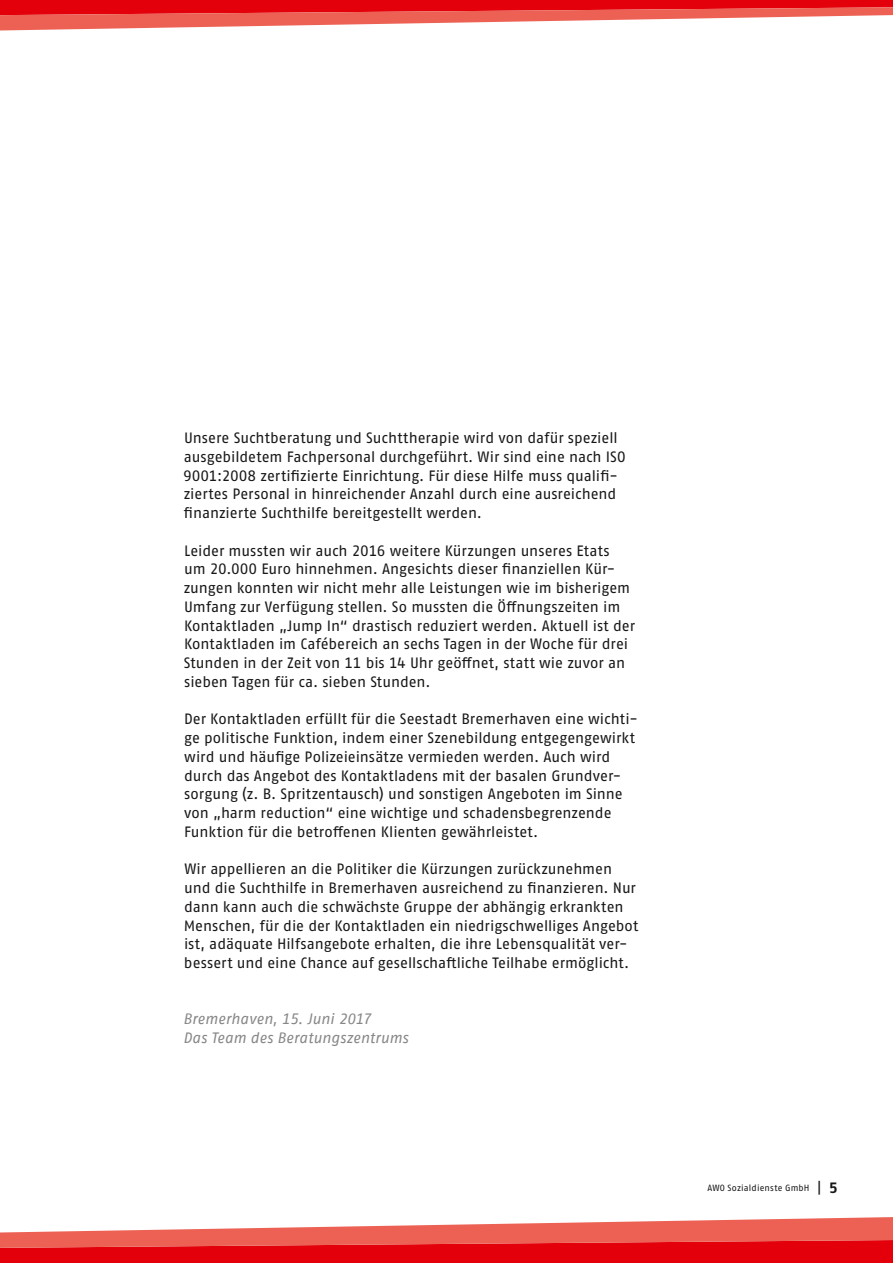
<style>
.page{position:relative;width:893px;height:1263px;background:#fff}
.page>*{position:absolute;margin:0;border:0;box-sizing:border-box;transform-origin:0 0}
.t1{font:15px/18.8px "Fago Pro";letter-spacing:-.005em;color:#181716}
.t2{font:italic 15px/18.8px "AWO Fago Office";color:#868786}
.t3{font:9px "Fago Pro";letter-spacing:.015em;color:#181716}
.s1{font-size:15px}
.s2{font-weight:700;font-size:15px}
</style>
<div class="page">
<svg style="left:0;top:0;width:893px;height:31px"></svg>
<svg style="left:0;top:1217px;width:893px;height:46px"></svg>
<p class="t1" style="left:183px;top:428px;width:444px">Unsere Suchtberatung und Suchttherapie wird von dafür speziell ausgebildetem Fachpersonal durchgeführt. Wir sind eine nach ISO 9001:2008 zertifizierte Einrichtung. Für diese Hilfe muss qualifi&shy;ziertes Personal in hinreichender Anzahl durch eine ausreichend finanzierte Suchthilfe bereitgestellt werden.</p>
<p class="t1" style="left:184px;top:541px;width:453px">Leider mussten wir auch 2016 weitere Kürzungen unseres Etats<br>um 20.000 Euro hinnehmen. Angesichts dieser finanziellen Kür&shy;zungen konnten wir nicht mehr alle Leistungen wie im bisherigem Umfang zur Verfügung stellen. So mussten die Öffnungszeiten im Kontaktladen „Jump In“ drastisch reduziert werden. Aktuell ist der Kontaktladen im Cafébereich an sechs Tagen in der Woche für drei Stunden in der Zeit von 11 bis 14 Uhr geöffnet, statt wie zuvor an sieben Tagen für ca. sieben Stunden.</p>
<p class="t1" style="left:184px;top:710px;width:455px">Der Kontaktladen erfüllt für die Seestadt Bremerhaven eine wichti&shy;ge politische Funktion, indem einer Szenebildung entgegengewirkt wird und häufige Polizeieinsätze vermieden werden. Auch wird durch das Angebot des Kontaktladens mit der basalen Grundver&shy;sorgung (z. B. Spritzentausch) und sonstigen Angeboten im Sinne von „harm reduction“ eine wichtige und schadensbegrenzende Funktion für die betroffenen Klienten gewährleistet.</p>
<p class="t1" style="left:184px;top:860px;width:456px">Wir appellieren an die Politiker die Kürzungen zurückzunehmen und die Suchthilfe in Bremerhaven ausreichend zu finanzieren. Nur dann kann auch die schwächste Gruppe der abhängig erkrankten Menschen, für die der Kontaktladen ein niedrigschwelliges Angebot ist, adäquate Hilfsangebote erhalten, die ihre Lebensqualität ver&shy;bessert und eine Chance auf gesellschaftliche Teilhabe ermöglicht.</p>
<p class="t2" style="left:183px;top:1010px;width:227px">Bremerhaven, 15. Juni 2017<br>Das Team des Beratungszentrums</p>
<p class="t3" style="left:707px;top:1183px;width:132px">AWO Sozialdienste GmbH <span class="s1">|</span> <span class="s2">5</span></p>
</div>
